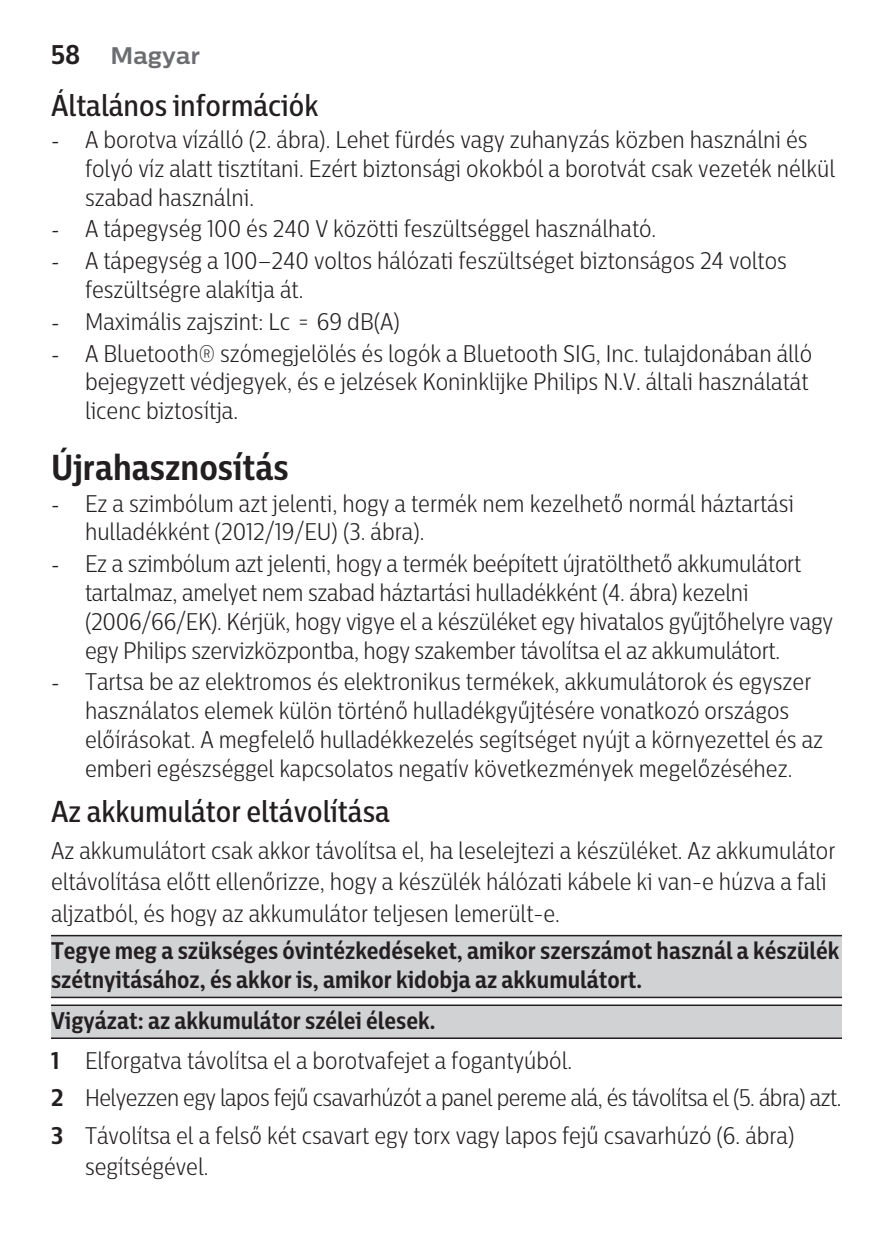
<style>
.page{position:relative;width:893px;height:1259px;background:#fff}
.page>*{position:absolute;margin:0;border:0;box-sizing:border-box;transform-origin:0 0}
.t1{font:700 36px "Centrale Sans Cnd";color:#231f20}
.t2{font:500 30px "Centrale Sans Cnd";color:#231f20}
.t3{font:300 24px/28.8px "Centrale Sans Cnd";color:#231f20}
.t4{font:300 24px/37.2px "Centrale Sans Cnd";letter-spacing:-.02em;color:#231f20}
.t5{font:700 24px/28.8px "Centrale Sans Cnd";color:#231f20}
.t6{font:700 24px "Centrale Sans";color:#6c6d70}
.s1{font-family:"Centrale Sans Cnd";font-size:27px;color:#231f20}
.s2{font-family:"Minion Pro";font-weight:400}
.s3{font-weight:700}
</style>
<div class="page">
<div style="left:51px;top:936px;width:791px;height:61px;background:#d1d2d4"></div>
<hr style="left:51px;top:935px;width:791px;height:1px;background:#231f20">
<hr style="left:51px;top:996px;width:791px;height:2px;background:#231f20">
<div style="left:51px;top:1006px;width:791px;height:32px;background:#d1d2d4"></div>
<hr style="left:51px;top:1004px;width:791px;height:2px;background:#231f20">
<hr style="left:51px;top:1037px;width:791px;height:2px;background:#231f20">
<p class="t6" style="left:51px;top:41px;width:150px"><span class="s1">58</span> Magyar</p>
<p class="t2" style="left:51px;top:87px;width:269px">Általános információk</p>
<p class="t3" style="left:85px;top:124px;width:752px;text-indent:-34px"><span class="s2">-</span> A borotva vízálló (2. ábra). Lehet fürdés vagy zuhanyzás közben használni és folyó víz alatt tisztítani. Ezért biztonsági okokból a borotvát csak vezeték nélkül szabad használni.</p>
<p class="t3" style="left:51px;top:214px;width:607px"><span class="s2">-</span> A tápegység 100 és 240 V közötti feszültséggel használható.</p>
<p class="t3" style="left:85px;top:246px;width:703px;text-indent:-34px"><span class="s2">-</span> A tápegység a 100–240 voltos hálózati feszültséget biztonságos 24 voltos feszültségre alakítja át.</p>
<p class="t3" style="left:51px;top:306px;width:350px"><span class="s2">-</span> Maximális zajszint: Lc = 69 dB(A)</p>
<p class="t3" style="left:85px;top:338px;width:729px;text-indent:-34px"><span class="s2">-</span> A Bluetooth® szómegjelölés és logók a Bluetooth SIG, Inc. tulajdonában álló bejegyzett védjegyek, és e jelzések Koninklijke Philips N.V. általi használatát licenc biztosítja.</p>
<h1 class="t1" style="left:51px;top:444px;width:239px">Újrahasznosítás</h1>
<p class="t3" style="left:85px;top:488px;width:710px;text-indent:-34px"><span class="s2">-</span> Ez a szimbólum azt jelenti, hogy a termék nem kezelhető normál háztartási hulladékként (2012/19/EU) (3. ábra).</p>
<p class="t3" style="left:85px;top:549px;width:750px;text-indent:-34px"><span class="s2">-</span> Ez a szimbólum azt jelenti, hogy a termék beépített újratölthető akkumulátort tartalmaz, amelyet nem szabad háztartási hulladékként (4. ábra) kezelni (2006/66/EK). Kérjük, hogy vigye el a készüléket egy hivatalos gyűjtőhelyre vagy egy Philips szervizközpontba, hogy szakember távolítsa el az akkumulátort.</p>
<p class="t3" style="left:85px;top:667px;width:740px;text-indent:-34px"><span class="s2">-</span> Tartsa be az elektromos és elektronikus termékek, akkumulátorok és egyszer használatos elemek külön történő hulladékgyűjtésére vonatkozó országos előírásokat. A megfelelő hulladékkezelés segítséget nyújt a környezettel és az emberi egészséggel kapcsolatos negatív következmények megelőzéséhez.</p>
<p class="t2" style="left:51px;top:792px;width:340px">Az akkumulátor eltávolítása</p>
<p class="t3" style="left:51px;top:834px;width:786px;line-height:31.2px">Az akkumulátort csak akkor távolítsa el, ha leselejtezi a készüléket. Az akkumulátor eltávolítása előtt ellenőrizze, hogy a készülék hálózati kábele ki van-e húzva a fali aljzatból, és hogy az akkumulátor teljesen lemerült-e.</p>
<p class="t5" style="left:51px;top:936px;width:790px">Tegye meg a szükséges óvintézkedéseket, amikor szerszámot használ a készülék szétnyitásához, és akkor is, amikor kidobja az akkumulátort.</p>
<p class="t3" style="left:51px;top:1000px;width:523px;line-height:40.2px"><span class="s3">Vigyázat: az akkumulátor szélei élesek.<br>1</span> Elforgatva távolítsa el a borotvafejet a fogantyúból.</p>
<p class="t4" style="left:51px;top:1078px;width:792px"><span class="s3">2</span> Helyezzen egy lapos fejű csavarhúzót a panel pereme alá, és távolítsa el (5. ábra) azt.<br><span class="s3">3</span> Távolítsa el a felső két csavart egy torx vagy lapos fejű csavarhúzó (6. ábra)</p>
<p class="t3" style="left:85px;top:1151px;width:125px">segítségével.</p>
</div>
